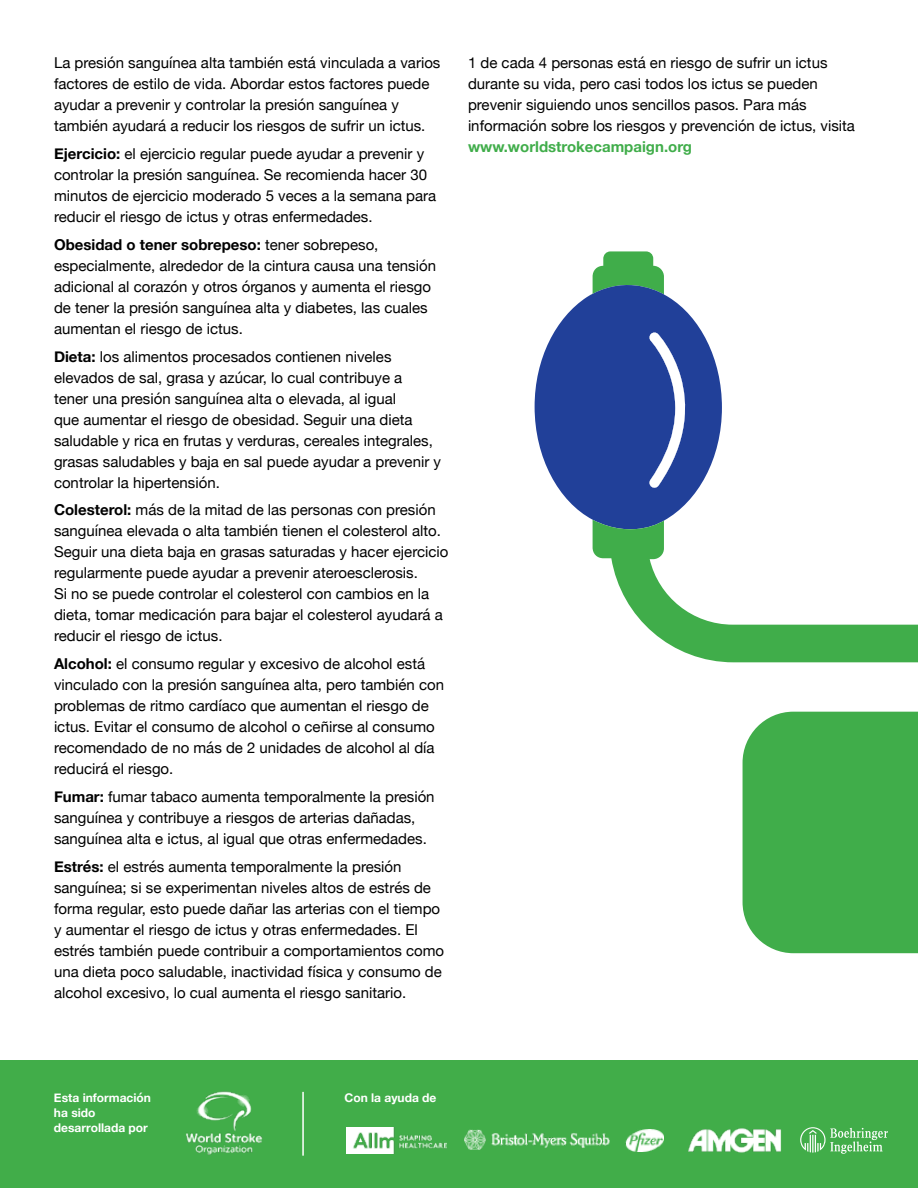
<style>
.page{position:relative;width:918px;height:1188px;background:#fff}
.page>*{position:absolute;margin:0;border:0;box-sizing:border-box;transform-origin:0 0}
.t1{font:15px/21px "Helvetica Neue";color:#000}
.t2{font:700 15px "Helvetica Neue";color:#40ad4a}
.t3{font:700 12px/15px "Helvetica Neue";color:#fff}
.s1{font-weight:700}
</style>
<div class="page">
<svg style="left:592px;top:251px;width:72px;height:25px"></svg>
<svg style="left:535px;top:276px;width:187px;height:265px;fill:#214099"></svg>
<svg style="left:593px;top:520px;width:325px;height:433px"></svg>
<svg style="left:649px;top:332px;width:41px;height:156px"></svg>
<div style="left:0;top:1061px;width:918px;height:127px;background:#41ad49"></div>
<img style="left:186px;top:1091px;width:77px;height:64px">
<img style="left:465px;top:1129px;width:198px;height:23px">
<svg style="left:800px;top:1127px;width:88px;height:27px"></svg>
<img style="left:346px;top:1127px;width:101px;height:27px">
<img style="left:688px;top:1128px;width:93px;height:25px">
<hr style="left:302px;top:1092px;width:2px;height:64px;background:#fff">
<p class="t1" style="left:54px;top:52px;width:388px">La presión sanguínea alta también está vinculada a varios factores de estilo de vida. Abordar estos factores puede ayudar a prevenir y controlar la presión sanguínea y también ayudará a reducir los riesgos de sufrir un ictus.</p>
<p class="t1" style="left:54px;top:143px;width:384px"><span class="s1">Ejercicio:</span> el ejercicio regular puede ayudar a prevenir y controlar la presión sanguínea. Se recomienda hacer 30 minutos de ejercicio moderado 5 veces a la semana para reducir el riesgo de ictus y otras enfermedades.</p>
<p class="t1" style="left:54px;top:234px;width:384px"><span class="s1">Obesidad o tener sobrepeso:</span> tener sobrepeso, especialmente, alrededor de la cintura causa una tensión adicional al corazón y otros órganos y aumenta el riesgo de tener la presión sanguínea alta y diabetes, las cuales aumentan el riesgo de ictus.</p>
<p class="t1" style="left:54px;top:345px;width:389px"><span class="s1">Dieta:</span> los alimentos procesados contienen niveles elevados de sal, grasa y azúcar, lo cual contribuye a<br>tener una presión sanguínea alta o elevada, al igual<br>que aumentar el riesgo de obesidad. Seguir una dieta saludable y rica en frutas y verduras, cereales integrales, grasas saludables y baja en sal puede ayudar a prevenir y controlar la hipertensión.</p>
<p class="t1" style="left:54px;top:499px;width:396px"><span class="s1">Colesterol:</span> más de la mitad de las personas con presión sanguínea elevada o alta también tienen el colesterol alto.<br>Seguir una dieta baja en grasas saturadas y hacer ejercicio regularmente puede ayudar a prevenir ateroesclerosis.<br>Si no se puede controlar el colesterol con cambios en la dieta, tomar medicación para bajar el colesterol ayudará a reducir el riesgo de ictus.</p>
<p class="t1" style="left:54px;top:653px;width:392px"><span class="s1">Alcohol:</span> el consumo regular y excesivo de alcohol está vinculado con la presión sanguínea alta, pero también con problemas de ritmo cardíaco que aumentan el riesgo de ictus. Evitar el consumo de alcohol o ceñirse al consumo recomendado de no más de 2 unidades de alcohol al día reducirá el riesgo.</p>
<p class="t1" style="left:54px;top:786px;width:382px"><span class="s1">Fumar:</span> fumar tabaco aumenta temporalmente la presión sanguínea y contribuye a riesgos de arterias dañadas, sanguínea alta e ictus, al igual que otras enfermedades.</p>
<p class="t1" style="left:54px;top:855px;width:392px"><span class="s1">Estrés:</span> el estrés aumenta temporalmente la presión sanguínea; si se experimentan niveles altos de estrés de forma regular, esto puede dañar las arterias con el tiempo y aumentar el riesgo de ictus y otras enfermedades. El estrés también puede contribuir a comportamientos como una dieta poco saludable, inactividad física y consumo de alcohol excesivo, lo cual aumenta el riesgo sanitario.</p>
<p class="t1" style="left:468px;top:52px;width:388px">1 de cada 4 personas está en riesgo de sufrir un ictus durante su vida, pero casi todos los ictus se pueden prevenir siguiendo unos sencillos pasos. Para más información sobre los riesgos y prevención de ictus, visita</p>
<p class="t2" style="left:468px;top:138px;width:225px">www.worldstrokecampaign.org</p>
<p class="t3" style="left:54px;top:1090px;width:99px">Esta información</p>
<p class="t3" style="left:345px;top:1090px;width:94px">Con la ayuda de</p>
<p class="t3" style="left:54px;top:1105px;width:95px">ha sido desarrollada por</p>
</div>
